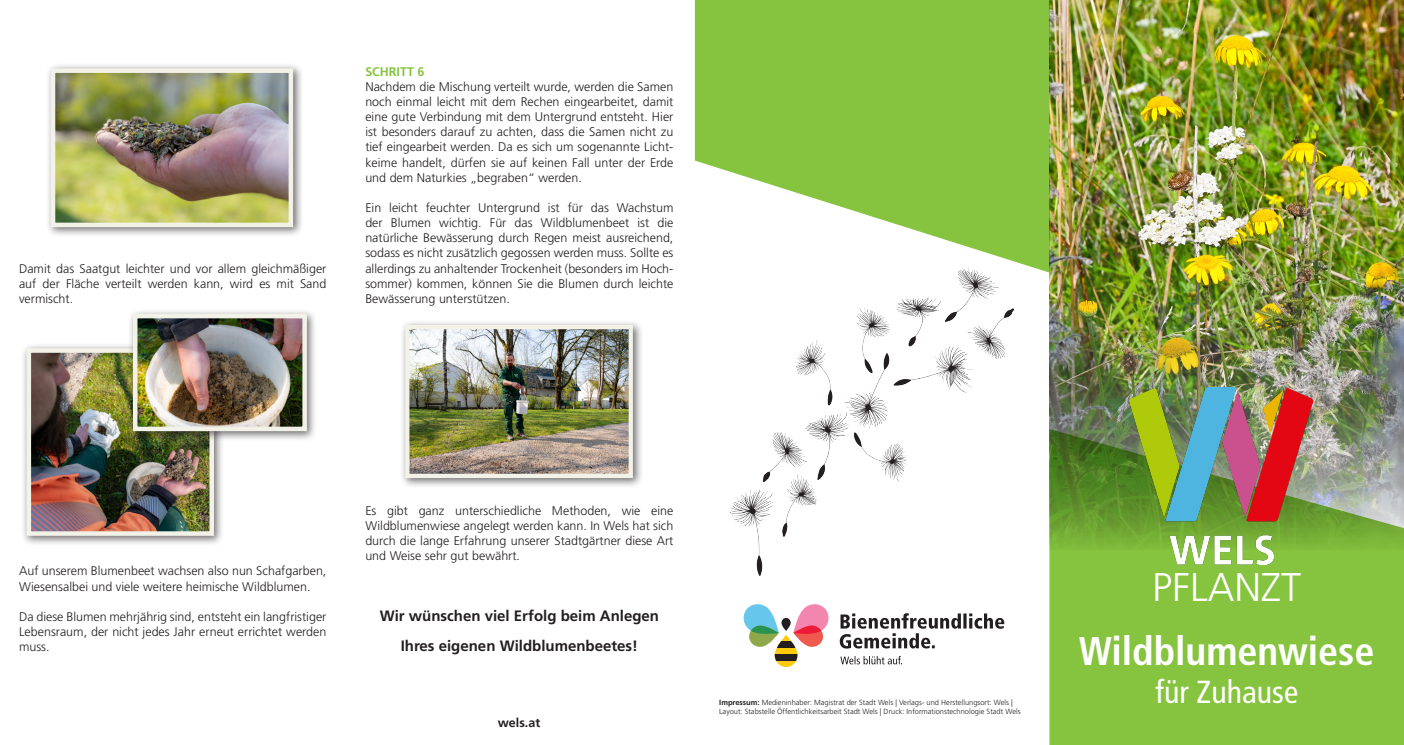
<style>
.page{position:relative;width:1404px;height:745px;background:#fff}
.page>*{position:absolute;margin:0;border:0;box-sizing:border-box;transform-origin:0 0}
.t1{font:700 condensed 40px "Frutiger LT Std";color:#fff}
.t2{font:300 40px "Frutiger LT Std";color:#fff}
.t3{font:condensed 31.88px "Frutiger LT Std";color:#fff}
.t4{font:700 15px/30.2px "Frutiger LT Std";color:#231f20;text-align:center}
.t5{font:300 12.5px/15.1px "Frutiger LT Std";color:#231f20;text-align:justify}
.t6{font:700 12.5px "Frutiger LT Std";color:#86c43f}
.t7{font:700 12.5px "Frutiger LT Std";color:#231f20}
.t8{font:300 7.5px/9px "Frutiger LT Std";color:#231f20}
.s1{font-weight:700}
</style>
<div class="page">
<img style="left:1049px;top:0;width:354px;height:429px">
<div style="left:21px;top:343px;width:203px;height:202px;background:#231f20;opacity:.65"></div>
<img style="left:32px;top:353px;width:177px;height:177px">
<div style="left:27px;top:348px;width:187px;height:187px;border:4px solid #f2f2e9"></div>
<div style="left:128px;top:308px;width:189px;height:133px;background:#231f20;opacity:.65"></div>
<img style="left:138px;top:318px;width:164px;height:108px">
<div style="left:133px;top:313px;width:174px;height:118px;border:4px solid #f2f2e9"></div>
<div style="left:45px;top:63px;width:258px;height:174px;background:#231f20;opacity:.65"></div>
<img style="left:56px;top:73px;width:232px;height:149px">
<div style="left:51px;top:68px;width:242px;height:159px;border:4px solid #f2f2e9"></div>
<div style="left:400px;top:319px;width:243px;height:169px;background:#231f20;opacity:.65"></div>
<img style="left:410px;top:330px;width:218px;height:142px">
<div style="left:405px;top:325px;width:228px;height:152px;border:4px solid #f2f2e9"></div>
<img style="left:730px;top:272px;width:283px;height:303px">
<svg style="left:694px;top:0;width:355px;height:272px;fill:#86c43f"></svg>
<svg style="left:1049px;top:429px;width:354px;height:315px;background:#83ba46"></svg>
<img style="left:1129px;top:387px;width:183px;height:177px">
<svg style="left:743px;top:604px;width:86px;height:62px"></svg>
<svg style="left:839px;top:613px;width:165px;height:35px"></svg>
<svg style="left:840px;top:655px;width:62px;height:9px"></svg>
<p class="t5" style="left:19px;top:261px;width:309px">Damit das Saatgut leichter und vor allem gleichmäßiger auf der Fläche verteilt werden kann, wird es mit Sand vermischt.</p>
<p class="t6" style="left:365px;top:64px;width:61px">SCHRITT 6</p>
<p class="t5" style="left:365px;top:79px;width:309px">Nachdem die Mischung verteilt wurde, werden die Samen noch einmal leicht mit dem Rechen eingearbeitet, damit eine gute Verbindung mit dem Untergrund entsteht. Hier ist besonders darauf zu achten, dass die Samen nicht zu tief eingearbeit werden. Da es sich um sogenannte Licht&shy;keime handelt, dürfen sie auf keinen Fall unter der Erde und dem Naturkies „begraben“ werden.</p>
<p class="t5" style="left:365px;top:200px;width:309px">Ein leicht feuchter Untergrund ist für das Wachstum der Blumen wichtig. Für das Wildblumenbeet ist die natürliche Bewässerung durch Regen meist ausreichend, sodass es nicht zusätzlich gegossen werden muss. Sollte es allerdings zu anhaltender Trockenheit (besonders im Hoch&shy;sommer) kommen, können Sie die Blumen durch leichte Bewässerung unterstützen.</p>
<p class="t5" style="left:19px;top:563px;width:309px">Auf unserem Blumenbeet wachsen also nun Schafgarben,<br>Wiesensalbei und viele weitere heimische Wildblumen.</p>
<p class="t5" style="left:19px;top:608px;width:309px">Da diese Blumen mehrjährig sind, entsteht ein langfristiger Lebensraum, der nicht jedes Jahr erneut errichtet werden muss.</p>
<p class="t5" style="left:365px;top:503px;width:309px">Es gibt ganz unterschiedliche Methoden, wie eine Wildblumenwiese angelegt werden kann. In Wels hat sich durch die lange Erfahrung unserer Stadtgärtner diese Art und Weise sehr gut bewährt.</p>
<p class="t4" style="left:379px;top:600px;width:281px">Wir wünschen viel Erfolg beim Anlegen<br>Ihres eigenen Wildblumenbeetes!</p>
<p class="t7" style="left:498px;top:714px;width:44px">wels.at</p>
<p class="t8" style="left:719px;top:697px;width:303px"><span class="s1">Impressum:</span> Medieninhaber: Magistrat der Stadt Wels | Verlags- und Herstellungsort: Wels |<br>Layout: Stabstelle Öffentlichkeitsarbeit Stadt Wels | Druck: Informationstechnologie Stadt Wels</p>
<h1 class="t2" style="left:1152px;top:564px;width:150px">PFLANZT</h1>
<h1 class="t1" style="left:1078px;top:626px;width:297px">Wildblumenwiese</h1>
<h2 class="t3" style="left:1155px;top:673px;width:144px">für Zuhause</h2>
</div>
